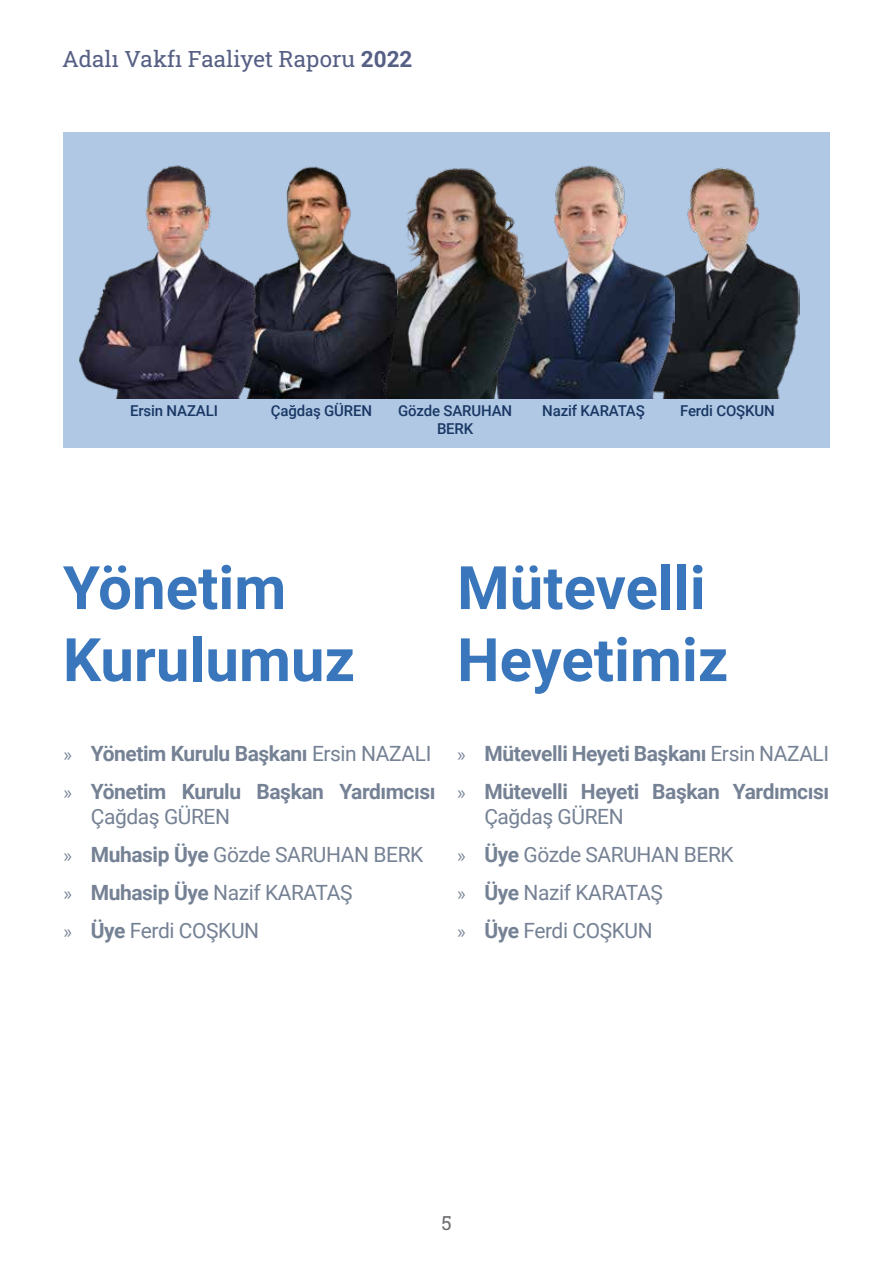
<style>
.page{position:relative;width:893px;height:1263px;background:#fff}
.page>*{position:absolute;margin:0;border:0;box-sizing:border-box;transform-origin:0 0}
.t1{font:700 60px/72px "Roboto";color:#3976bb}
.t2{font:22.5px "Roboto Slab";color:#565f84}
.t3{font:21px/38px "Roboto";letter-spacing:-.02em;color:#758194}
.t4{font:700 21px/38px "Roboto";letter-spacing:-.02em;color:#758194}
.t5{font:19.5px "Roboto Slab";color:#6d6e71}
.t6{font:500 15px/18px "Roboto";letter-spacing:-.01em;color:#1a3865;text-align:center}
.s1{font-family:"Roboto";font-weight:700}
.s2{font-family:"Myriad Pro";font-weight:400;font-size:19.5px}
.s3{font-weight:400}
.s4{font-family:"Myriad Pro";font-size:19.5px}
.s5{font-weight:700}
</style>
<div class="page">
<div style="left:63px;top:132px;width:766px;height:316px;background:#b0c8e4"></div>
<img style="left:675px;top:167px;width:124px;height:231px">
<img style="left:536px;top:165px;width:139px;height:233px">
<img style="left:397px;top:168px;width:139px;height:230px">
<img style="left:257px;top:166px;width:140px;height:232px">
<img style="left:79px;top:165px;width:178px;height:233px">
<p class="t2" style="left:62px;top:43px;width:352px">Adalı Vakfı Faaliyet Raporu <span class="s1">2022</span></p>
<p class="t6" style="left:130px;top:401px;width:89px">Ersin NAZALI</p>
<p class="t6" style="left:271px;top:401px;width:103px">Çağdaş GÜREN</p>
<p class="t6" style="left:398px;top:401px;width:116px">Gözde SARUHAN<br>BERK</p>
<p class="t6" style="left:542px;top:401px;width:104px">Nazif KARATAŞ</p>
<p class="t6" style="left:680px;top:401px;width:96px">Ferdi COŞKUN</p>
<h1 class="t1" style="left:63px;top:549px;width:294px">Yönetim<br>Kurulumuz</h1>
<p class="t4" style="left:64px;top:733px;width:373px"><span class="s2">»</span> Yönetim Kurulu Başkanı <span class="s3">Ersin NAZALI </span><span class="s2">»</span> Yönetim Kurulu Başkan Yardımcısı</p>
<p class="t3" style="left:64px;top:796px;width:361px;text-indent:27px">Çağdaş GÜREN<br><span class="s4">»</span> <span class="s5">Muhasip Üye</span> Gözde SARUHAN BERK <span class="s4">»</span> <span class="s5">Muhasip Üye</span> Nazif KARATAŞ<br><span class="s4">»</span> <span class="s5">Üye</span> Ferdi COŞKUN</p>
<h1 class="t1" style="left:457px;top:549px;width:273px">Mütevelli<br>Heyetimiz</h1>
<p class="t4" style="left:457px;top:733px;width:373px"><span class="s2">»</span> Mütevelli Heyeti Başkanı <span class="s3">Ersin NAZALI </span><span class="s2">»</span> Mütevelli Heyeti Başkan Yardımcısı</p>
<p class="t3" style="left:457px;top:796px;width:278px;text-indent:27px">Çağdaş GÜREN<br><span class="s4">»</span> <span class="s5">Üye</span> Gözde SARUHAN BERK <span class="s4">»</span> <span class="s5">Üye</span> Nazif KARATAŞ<br><span class="s4">»</span> <span class="s5">Üye</span> Ferdi COŞKUN</p>
<p class="t5" style="left:441px;top:1209px;width:12px">5</p>
</div>
